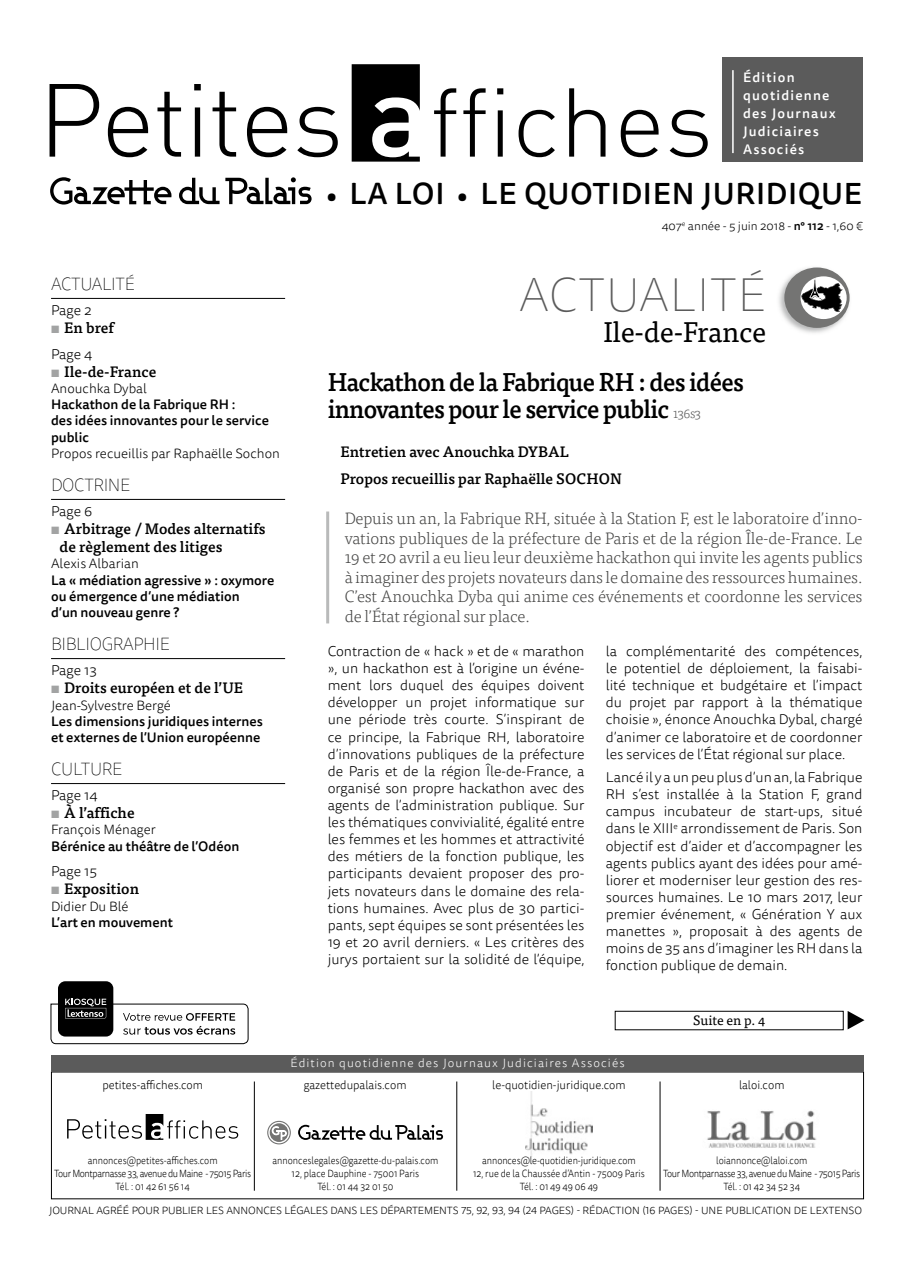
<style>
.page{position:relative;width:915px;height:1263px;background:#fff}
.page>*{position:absolute;margin:0;border:0;box-sizing:border-box;transform-origin:0 0}
.t1{font:100 48px "Tisa Sans OT";letter-spacing:.01em;color:#5b5b5b}
.t2{font:500 30px "Tisa Sans OT";letter-spacing:.02em;color:#000}
.t3{font:28.5px "Tisa OT";letter-spacing:-.01em;color:#000}
.t4{font:500 25.5px/27px "Tisa OT";letter-spacing:-.03em;color:#000;scale:.95 1}
.t5{font:100 18px "Tisa Sans OT";letter-spacing:-.02em;color:#000;scale:.95 1}
.t6{font:300 16.5px/19.5px "Tisa OT";letter-spacing:-.01em;color:#444443;text-align:justify}
.t7{font:500 15px/18px "Tisa OT";color:#000}
.t8{font:300 14.25px/17.1px "Tisa Sans OT";color:#000;text-align:justify}
.t9{font:500 13.5px/16.2px "Tisa Sans OT";color:#000}
.t10{font:300 13.5px "Tisa Sans OT";color:#000}
.t11{font:500 13.5px/18px "Tisa Sans OT";letter-spacing:.09em;color:#fff}
.t12{font:13.5px "Tisa OT";color:#000}
.t13{font:300 12px "Tisa Sans OT";color:#000;scale:.95 1}
.t14{font:300 12px "Tisa Sans OT";letter-spacing:.09em;color:#fff}
.t15{font:300 12px "Tisa Sans OT";color:#000}
.t16{font:300 10.5px/12.6px "Tisa Sans OT";letter-spacing:-.04em;color:#000;text-align:center;scale:.88 1}
.t17{font:300 10.5px/12.6px "Tisa Sans OT";letter-spacing:-.01em;color:#000;text-align:center;scale:.88 1}
.t18{font:300 10.5px "Tisa Sans OT";letter-spacing:-.01em;color:#000}
.s1{font-weight:700;color:#a2a3a3}
.s2{font-size:27px}
.s3{font-weight:500}
.s4{font-weight:300;font-size:13.5px;color:#5b5b5b}
</style>
<div class="page">
<div style="left:721px;top:58px;width:140px;height:104px;background:#5b5b5b"></div>
<hr style="left:732px;top:70px;width:1px;height:83px;background:#fff">
<svg style="left:50px;top:84px;width:49px;height:73px"></svg>
<svg style="left:108px;top:107px;width:40px;height:50px"></svg>
<svg style="left:157px;top:92px;width:24px;height:65px"></svg>
<svg style="left:194px;top:84px;width:7px;height:73px"></svg>
<svg style="left:212px;top:92px;width:24px;height:65px"></svg>
<svg style="left:247px;top:107px;width:40px;height:50px"></svg>
<svg style="left:297px;top:107px;width:40px;height:50px"></svg>
<svg style="left:351px;top:64px;width:68px;height:98px"></svg>
<svg style="left:434px;top:88px;width:22px;height:69px"></svg>
<svg style="left:463px;top:88px;width:22px;height:69px"></svg>
<svg style="left:497px;top:88px;width:6px;height:69px"></svg>
<svg style="left:518px;top:110px;width:36px;height:47px"></svg>
<svg style="left:569px;top:88px;width:36px;height:69px"></svg>
<svg style="left:620px;top:110px;width:38px;height:47px"></svg>
<svg style="left:669px;top:110px;width:38px;height:47px"></svg>
<svg style="left:50px;top:177px;width:121px;height:28px"></svg>
<svg style="left:179px;top:178px;width:40px;height:26px"></svg>
<svg style="left:225px;top:177px;width:86px;height:27px"></svg>
<img style="left:525px;top:1091px;width:67px;height:65px">
<svg style="left:67px;top:1114px;width:171px;height:26px"></svg>
<img style="left:707px;top:1110px;width:110px;height:38px">
<hr style="left:659px;top:1081px;width:1px;height:110px;background:#000">
<hr style="left:456px;top:1081px;width:1px;height:110px;background:#000">
<hr style="left:254px;top:1081px;width:1px;height:110px;background:#000">
<svg style="left:269px;top:1123px;width:19px;height:19px"></svg>
<svg style="left:298px;top:1125px;width:145px;height:15px"></svg>
<svg style="left:271px;top:1126px;width:16px;height:14px"></svg>
<div style="left:267px;top:1121px;width:24px;height:23px;border:1px solid #747473;border-radius:50%"></div>
<div style="left:51px;top:1055px;width:812px;height:16px;background:#5b5b5b"></div>
<div style="left:58px;top:981px;width:55px;height:55px;background:#000;border-radius:7px"></div>
<svg style="left:50px;top:999px;width:199px;height:45px"></svg>
<div style="left:614px;top:1011px;width:229px;height:19px;border:1px solid #000"></div>
<svg style="left:847px;top:1011px;width:17px;height:18px"></svg>
<hr style="left:51px;top:298px;width:234px;height:1px;background:#000">
<hr style="left:51px;top:499px;width:234px;height:1px;background:#000">
<hr style="left:51px;top:658px;width:234px;height:1px;background:#000">
<hr style="left:51px;top:783px;width:234px;height:1px;background:#000">
<img style="left:779px;top:268px;width:71px;height:65px">
<div style="left:784px;top:267px;width:65px;height:61px;background:#747473;border-radius:50%"></div>
<div style="left:800px;top:276px;width:46px;height:43px;background:#fff;border-radius:50%"></div>
<svg style="left:801px;top:278px;width:41px;height:34px"></svg>
<hr style="left:326px;top:511px;width:3px;height:112px;background:#b9baba">
<p class="t5" style="left:51px;top:273px;width:63px">ACTUALITÉ</p>
<p class="t8" style="left:51px;top:303px;width:42px">Page 2</p>
<p class="t7" style="left:51px;top:319px;width:64px"><span class="s1">▪</span> En bref</p>
<p class="t8" style="left:51px;top:346px;width:43px">Page 4</p>
<p class="t7" style="left:51px;top:363px;width:107px"><span class="s1">▪</span> Ile-de-France</p>
<p class="t10" style="left:51px;top:380px;width:97px">Anouchka Dybal</p>
<p class="t9" style="left:51px;top:397px;width:219px">Hackathon de la Fabrique RH :<br>des idées innovantes pour le service public</p>
<p class="t10" style="left:51px;top:445px;width:230px">Propos recueillis par Raphaëlle Sochon</p>
<p class="t5" style="left:51px;top:474px;width:85px">DOCTRI NE</p>
<p class="t8" style="left:51px;top:503px;width:43px">Page 6</p>
<p class="t7" style="left:60px;top:520px;width:207px;text-indent:-9px"><span class="s1">▪</span> Arbitrage / Modes alternatifs de règlement des litiges</p>
<p class="t10" style="left:51px;top:556px;width:89px">Alexis Albarian</p>
<p class="t9" style="left:51px;top:572px;width:225px">La « médiation agressive » : oxymore ou émergence d’une médiation<br>d’un nouveau genre ?</p>
<p class="t5" style="left:51px;top:633px;width:126px">BI BLIOGRAPHI E</p>
<p class="t8" style="left:51px;top:663px;width:47px">Page 13</p>
<p class="t7" style="left:51px;top:679px;width:193px"><span class="s1">▪</span> Droits européen et de l’UE</p>
<p class="t10" style="left:51px;top:697px;width:121px">Jean-Sylvestre Bergé</p>
<p class="t9" style="left:51px;top:714px;width:213px">Les dimensions juridiques internes et externes de l’Union européenne</p>
<p class="t5" style="left:51px;top:758px;width:12px">CULTU</p>
<p class="t5" style="left:102px;top:758px;width:23px">RE</p>
<p class="t8" style="left:51px;top:788px;width:48px">Page 14</p>
<p class="t7" style="left:51px;top:804px;width:85px"><span class="s1">▪</span> À l’affiche</p>
<p class="t10" style="left:51px;top:822px;width:106px">François Ménager</p>
<p class="t9" style="left:51px;top:839px;width:190px">Bérénice au théâtre de l’Odéon</p>
<p class="t8" style="left:51px;top:864px;width:47px">Page 15</p>
<p class="t7" style="left:51px;top:880px;width:89px"><span class="s1">▪</span> Exposition</p>
<p class="t10" style="left:51px;top:898px;width:79px">Didier Du Blé</p>
<p class="t9" style="left:51px;top:915px;width:123px">L’art en mouvement</p>
<p class="t11" style="left:742px;top:69px;width:94px">Édition quotidienne des Journaux<br>Judiciaires<br>Associés</p>
<h2 class="t2" style="left:326px;top:175px;width:537px"><span class="s2">•</span> LA LOI <span class="s2">•</span> LE QUOTIDIEN JURIDIQUE</h2>
<p class="t15" style="left:661px;top:219px;width:203px">407<sup>e</sup> année - 5 juin 2018 - <span class="s3">n° 112</span> - 1,60 €</p>
<h1 class="t1" style="left:519px;top:267px;width:248px">ACTUALITÉ</h1>
<h3 class="t3" style="left:603px;top:315px;width:164px">Ile-de-France</h3>
<h3 class="t4" style="left:327px;top:369px;width:439px">Hackathon de la Fabrique RH : des idées innovantes pour le service public <span class="s4">136s3</span></h3>
<p class="t7" style="left:340px;top:439px;width:283px;line-height:26.5px">Entretien avec Anouchka DYBAL<br>Propos recueillis par Raphaëlle SOCHON</p>
<p class="t6" style="left:344px;top:509px;width:519px">Depuis un an, la Fabrique RH, située à la Station F, est le laboratoire d’inno&shy;vations publiques de la préfecture de Paris et de la région Île-de-France. Le 19 et 20 avril a eu lieu leur deuxième hackathon qui invite les agents publics à imaginer des projets novateurs dans le domaine des ressources humaines.<br>C’est Anouchka Dyba qui anime ces événements et coordonne les services de l’État régional sur place.</p>
<p class="t8" style="left:327px;top:643px;width:258px">Contraction de « hack » et de « marathon », un hackathon est à l’origine un événe&shy;ment lors duquel des équipes doivent développer un projet informatique sur une période très courte. S’inspirant de ce principe, la Fabrique RH, laboratoire d’innovations publiques de la préfecture de Paris et de la région Île-de-France, a organisé son propre hackathon avec des agents de l’administration publique. Sur les thématiques convivialité, égalité entre les femmes et les hommes et attractivité des métiers de la fonction publique, les participants devaient proposer des pro&shy;jets novateurs dans le domaine des rela&shy;tions humaines. Avec plus de 30 partici&shy;pants, sept équipes se sont présentées les 19 et 20 avril derniers. « Les critères des jurys portaient sur la solidité de l’équipe,</p>
<p class="t8" style="left:605px;top:643px;width:258px">la complémentarité des compétences, le potentiel de déploiement, la faisabi&shy;lité technique et budgétaire et l’impact du projet par rapport à la thématique choisie », énonce Anouchka Dybal, chargé d’animer ce laboratoire et de coordonner les services de l’État régional sur place.</p>
<p class="t8" style="left:605px;top:770px;width:258px">Lancé il y a un peu plus d’un an, la Fabrique RH s’est installée à la Station F, grand campus incubateur de start-ups, situé dans le XIII<sup>e</sup> arrondissement de Paris. Son objectif est d’aider et d’accompagner les agents publics ayant des idées pour amé&shy;liorer et moderniser leur gestion des res&shy;sources humaines. Le 10 mars 2017, leur premier événement, « Génération Y aux manettes », proposait à des agents de moins de 35 ans d’imaginer les RH dans la fonction publique de demain.</p>
<p class="t13" style="left:102px;top:1077px;width:107px">petites-affiches.com</p>
<p class="t14" style="left:290px;top:1055px;width:335px">Édition quotidienne des Journaux Judiciaires Associés</p>
<p class="t12" style="left:693px;top:1013px;width:73px">Suite en p. 4</p>
<p class="t13" style="left:303px;top:1077px;width:110px">gazettedupalais.com</p>
<p class="t13" style="left:492px;top:1077px;width:142px">le-quotidien-juridique.com</p>
<p class="t13" style="left:738px;top:1077px;width:49px">laloi.com</p>
<p class="t16" style="left:54px;top:1155px;width:225px">annonces@petites-affiches.com<br>Tour Montparnasse 33, avenue du Maine - 75015 Paris<br>Tél. : 01 42 61 56 14</p>
<p class="t17" style="left:272px;top:1155px;width:190px">annonceslegales@gazette-du-palais.com<br>12, place Dauphine - 75001 Paris<br>Tél. : 01 44 32 01 50</p>
<p class="t17" style="left:473px;top:1155px;width:197px">annonces@le-quotidien-juridique.com<br>12, rue de la Chaussée d’Antin - 75009 Paris<br>Tél. : 01 49 49 06 49</p>
<p class="t16" style="left:663px;top:1155px;width:225px">loiannonce@laloi.com<br>Tour Montparnasse 33, avenue du Maine - 75015 Paris<br>Tél. : 01 42 34 52 34</p>
<p class="t18" style="left:49px;top:1204px;width:814px">JOURNAL AGRÉÉ POUR PUBLIER LES ANNONCES LÉGALES DANS LES DÉPARTEMENTS 75, 92, 93, 94 (24 PAGES) - RÉDACTION (16 PAGES) - UNE PUBLICATION DE LEXTENSO</p>
</div>
